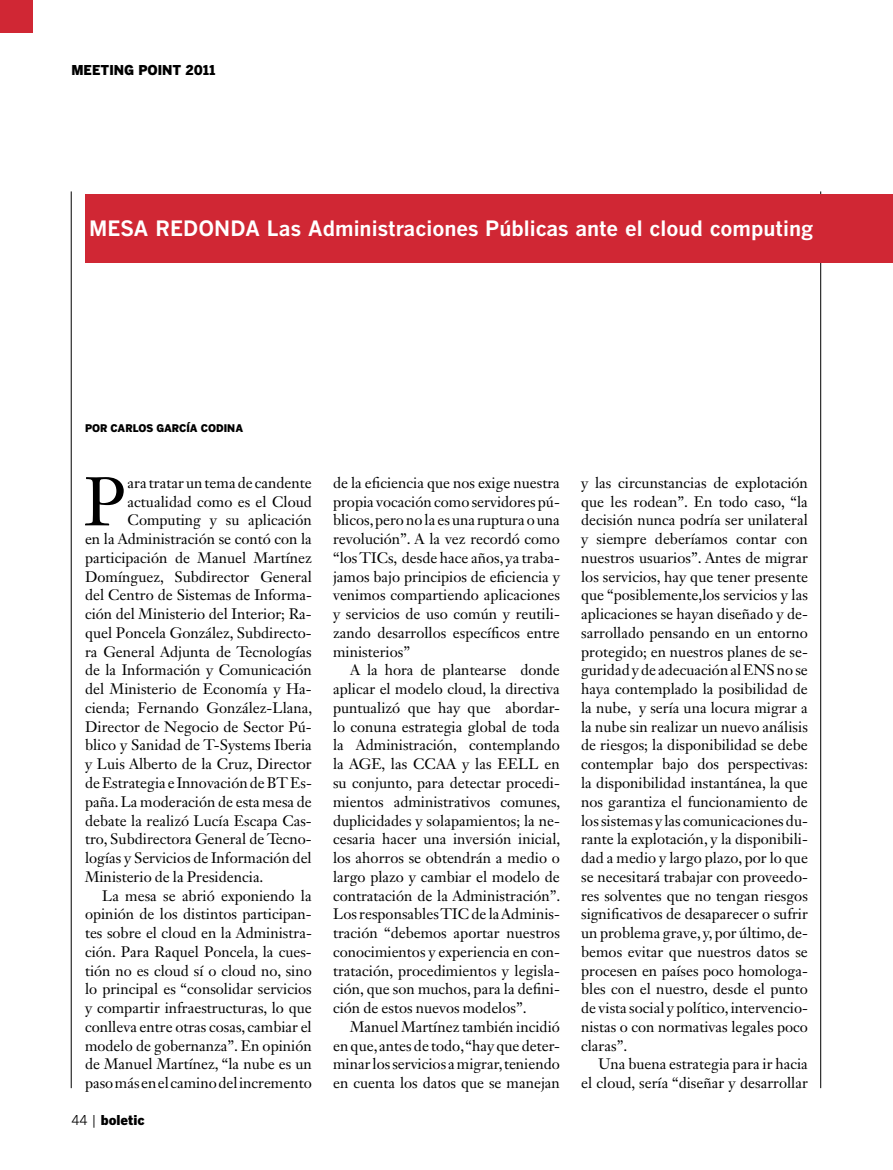
<style>
.page{position:relative;width:893px;height:1170px;background:#fff}
.page>*{position:absolute;margin:0;border:0;box-sizing:border-box;transform-origin:0 0}
.t1{font:67.65px "Janson Text LT Std";color:#000}
.t2{font:700 21px "Benton Gothic";color:#fff}
.t3{font:15px/18.8px "Janson Text LT Std";color:#000;text-align:justify}
.t4{font:900 13.5px "Benton Gothic";color:#000}
.t5{font:900 10.5px "Benton Gothic";color:#000}
.s1{font-weight:400}
</style>
<div class="page">
<hr style="left:71px;top:191px;width:1px;height:897px;background:#000">
<hr style="left:820px;top:191px;width:1px;height:897px;background:#000">
<div style="left:0;top:0;width:33px;height:33px;background:#d02734"></div>
<div style="left:85px;top:194px;width:808px;height:69px;background:#d02734"></div>
<p class="t4" style="left:71px;top:61px;width:39px">MEETING</p>
<p class="t4" style="left:138px;top:61px;width:28px">POINT</p>
<p class="t4" style="left:186px;top:61px;width:32px">2011</p>
<h2 class="t2" style="left:89px;top:215px;width:110px">MESA REDOND</h2>
<h2 class="t2" style="left:245px;top:215px;width:570px">A Las Administraciones Públicas ante el cloud computing</h2>
<p class="t5" style="left:85px;top:421px;width:160px">POR CARLOS GARCÍA CODINA</p>
<h1 class="t1" style="left:84px;top:459px;width:44px">P</h1>
<p class="t3" style="left:128px;top:473px;width:186px">ara tratar un tema de candente</p>
<p class="t3" style="left:128px;top:492px;width:186px">actualidad como es el Cloud</p>
<p class="t3" style="left:128px;top:510px;width:186px">Computing y su aplicación</p>
<p class="t3" style="left:85px;top:529px;width:228px">en la Administración se contó con la</p>
<p class="t3" style="left:85px;top:548px;width:228px">participación de Manuel Martínez</p>
<p class="t3" style="left:85px;top:567px;width:228px">Domínguez, Subdirector General</p>
<p class="t3" style="left:85px;top:585px;width:228px">del Centro de Sistemas de Informa-</p>
<p class="t3" style="left:85px;top:604px;width:228px">ción del Ministerio del Interior; Ra-</p>
<p class="t3" style="left:85px;top:623px;width:228px">quel Poncela González, Subdirecto-</p>
<p class="t3" style="left:85px;top:642px;width:228px">ra General Adjunta de Tecnologías</p>
<p class="t3" style="left:85px;top:660px;width:228px">de la Información y Comunicación</p>
<p class="t3" style="left:85px;top:679px;width:228px">del Ministerio de Economía y Ha-</p>
<p class="t3" style="left:85px;top:698px;width:229px">cienda; Fernando González-Llana,</p>
<p class="t3" style="left:85px;top:717px;width:228px">Director de Negocio de Sector Pú-</p>
<p class="t3" style="left:85px;top:735px;width:228px">blico y Sanidad de T-Systems Iberia</p>
<p class="t3" style="left:85px;top:754px;width:228px">y Luis Alberto de la Cruz, Director</p>
<p class="t3" style="left:85px;top:773px;width:228px">de Estrategia e Innovación de BT Es-</p>
<p class="t3" style="left:85px;top:792px;width:228px">paña. La moderación de esta mesa de</p>
<p class="t3" style="left:85px;top:810px;width:228px">debate la realizó Lucía Escapa Cas-</p>
<p class="t3" style="left:85px;top:829px;width:228px">tro, Subdirectora General de Tecno-</p>
<p class="t3" style="left:85px;top:848px;width:228px">logías y Servicios de Información del</p>
<p class="t3" style="left:85px;top:867px;width:180px">Ministerio de la Presidencia.</p>
<p class="t3" style="left:102px;top:885px;width:211px">La mesa se abrió exponiendo la</p>
<p class="t3" style="left:85px;top:904px;width:228px">opinión de los distintos participan-</p>
<p class="t3" style="left:85px;top:923px;width:228px">tes sobre el cloud en la Administra-</p>
<p class="t3" style="left:85px;top:942px;width:228px">ción. Para Raquel Poncela, la cues-</p>
<p class="t3" style="left:85px;top:960px;width:228px">tión no es cloud sí o cloud no, sino</p>
<p class="t3" style="left:85px;top:979px;width:228px">lo principal es “consolidar servicios</p>
<p class="t3" style="left:85px;top:998px;width:228px">y compartir infraestructuras, lo que</p>
<p class="t3" style="left:85px;top:1017px;width:228px">conlleva entre otras cosas, cambiar el</p>
<p class="t3" style="left:85px;top:1035px;width:228px">modelo de gobernanza”. En opinión</p>
<p class="t3" style="left:85px;top:1054px;width:228px">de Manuel Martínez, “la nube es un</p>
<p class="t3" style="left:85px;top:1073px;width:228px">paso más en el camino del incremento</p>
<p class="t4" style="left:71px;top:1111px;width:75px"><span class="s1">44 |</span> BOLETIC</p>
<p class="t3" style="left:333px;top:473px;width:228px">de la eficiencia que nos exige nuestra propia vocación como servidores pú&shy;blicos, pero no la es una ruptura o una revolución”. A la vez recordó como “los TICs, desde hace años, ya traba&shy;jamos bajo principios de eficiencia y venimos compartiendo aplicaciones y servicios de uso común y reutili&shy;zando desarrollos específicos entre ministerios”</p>
<p class="t3" style="left:333px;top:660px;width:229px;text-indent:17px">A la hora de plantearse donde aplicar el modelo cloud, la directiva puntualizó que hay que abordar&shy;lo conuna estrategia global de toda la Administración, contemplando la AGE, las CCAA y las EELL en su conjunto, para detectar procedi&shy;mientos administrativos comunes, duplicidades y solapamientos; la ne&shy;cesaria hacer una inversión inicial, los ahorros se obtendrán a medio o largo plazo y cambiar el modelo de contratación de la Administración”.<br>Los responsables TIC de la Adminis&shy;tración “debemos aportar nuestros conocimientos y experiencia en con&shy;tratación, procedimientos y legisla&shy;ción, que son muchos, para la defini&shy;ción de estos nuevos modelos”.</p>
<p class="t3" style="left:333px;top:1017px;width:228px;text-indent:17px">Manuel Martínez también incidió en que, antes de todo, “hay que deter&shy;minar los servicios a migrar, teniendo en cuenta los datos que se manejan</p>
<p class="t3" style="left:581px;top:473px;width:228px">y las circunstancias de explotación que les rodean”. En todo caso, “la decisión nunca podría ser unilateral y siempre deberíamos contar con nuestros usuarios”. Antes de migrar los servicios, hay que tener presente que “posiblemente,los servicios y las aplicaciones se hayan diseñado y de&shy;sarrollado pensando en un entorno protegido; en nuestros planes de se&shy;guridad y de adecuación al ENS no se haya contemplado la posibilidad de la nube, y sería una locura migrar a la nube sin realizar un nuevo análisis de riesgos; la disponibilidad se debe contemplar bajo dos perspectivas: la disponibilidad instantánea, la que nos garantiza el funcionamiento de los sistemas y las comunicaciones du&shy;rante la explotación, y la disponibili&shy;dad a medio y largo plazo, por lo que se necesitará trabajar con proveedo&shy;res solventes que no tengan riesgos significativos de desaparecer o sufrir un problema grave, y, por último, de&shy;bemos evitar que nuestros datos se procesen en países poco homologa&shy;bles con el nuestro, desde el punto de vista social y político, intervencio&shy;nistas o con normativas legales poco claras”.</p>
<p class="t3" style="left:581px;top:1054px;width:228px;text-align:right">Una buena estrategia para ir hacia<br>el cloud, sería “diseñar y desarrollar</p>
</div>
